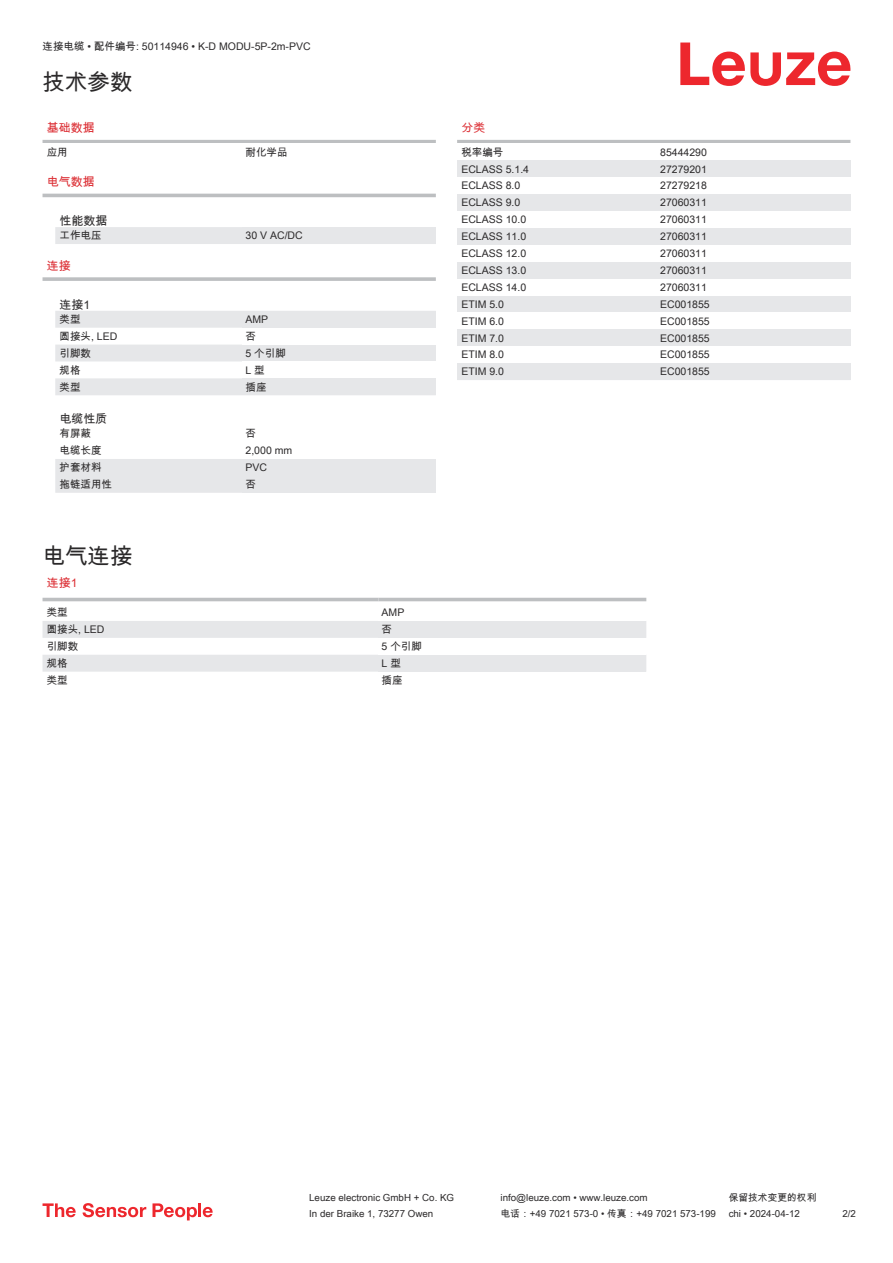
<style>
.page{position:relative;width:893px;height:1263px;background:#fff}
.page>*{position:absolute;margin:0;border:0;box-sizing:border-box;transform-origin:0 0}
.t1{font:22.5px "Arial Unicode MS";color:#2b292a}
.t2{font:12px "Arial Unicode MS";color:#db2a30}
.t3{font:12px "Arial Unicode MS";color:#2b292a}
.t4{font:10.5px "Arial Unicode MS";color:#2b292a}
.t5{font:9.75px "Arial Unicode MS";color:#2b292a}
</style>
<div class="page">
<svg style="left:680px;top:43px;width:170px;height:43px"></svg>
<svg style="left:55px;top:227px;width:187px;height:266px"></svg>
<hr style="left:43px;top:140px;width:393px;height:3px;background:#bdbfc1">
<hr style="left:43px;top:194px;width:393px;height:3px;background:#bdbfc1">
<div style="left:242px;top:227px;width:194px;height:17px;background:#e6e7e9"></div>
<div style="left:43px;top:261px;width:393px;height:18px;background:#fff"></div>
<svg style="left:43px;top:277px;width:393px;height:4px;background:#c3c5c7"></svg>
<div style="left:242px;top:311px;width:194px;height:17px;background:#e6e7e9"></div>
<div style="left:242px;top:345px;width:194px;height:16px;background:#e6e7e9"></div>
<div style="left:242px;top:378px;width:194px;height:17px;background:#e6e7e9"></div>
<div style="left:242px;top:459px;width:194px;height:17px;background:#e6e7e9"></div>
<div style="left:242px;top:476px;width:194px;height:17px;background:#e6e7e9"></div>
<svg style="left:43px;top:597px;width:603px;height:5px"></svg>
<svg style="left:43px;top:621px;width:335px;height:51px"></svg>
<hr style="left:43px;top:598px;width:335px;height:3px;background:#bdbfc1">
<hr style="left:378px;top:598px;width:268px;height:3px;background:#bdbfc1">
<div style="left:378px;top:621px;width:268px;height:17px;background:#e6e7e9"></div>
<div style="left:378px;top:655px;width:268px;height:17px;background:#e6e7e9"></div>
<hr style="left:457px;top:140px;width:393px;height:3px;background:#bdbfc1">
<div style="left:457px;top:160px;width:200px;height:17px;background:#e6e7e9"></div>
<div style="left:657px;top:160px;width:193px;height:17px;background:#e6e7e9"></div>
<div style="left:457px;top:194px;width:200px;height:17px;background:#e6e7e9"></div>
<div style="left:657px;top:194px;width:193px;height:17px;background:#e6e7e9"></div>
<div style="left:457px;top:228px;width:200px;height:17px;background:#e6e7e9"></div>
<div style="left:657px;top:228px;width:193px;height:17px;background:#e6e7e9"></div>
<div style="left:457px;top:262px;width:200px;height:17px;background:#e6e7e9"></div>
<div style="left:657px;top:262px;width:193px;height:17px;background:#e6e7e9"></div>
<div style="left:457px;top:296px;width:200px;height:16px;background:#e6e7e9"></div>
<div style="left:657px;top:296px;width:193px;height:16px;background:#e6e7e9"></div>
<div style="left:457px;top:329px;width:200px;height:17px;background:#e6e7e9"></div>
<div style="left:657px;top:329px;width:193px;height:17px;background:#e6e7e9"></div>
<div style="left:457px;top:363px;width:200px;height:17px;background:#e6e7e9"></div>
<div style="left:657px;top:363px;width:193px;height:17px;background:#e6e7e9"></div>
<svg style="left:43px;top:1203px;width:33px;height:14px"></svg>
<svg style="left:83px;top:1203px;width:63px;height:14px"></svg>
<svg style="left:153px;top:1203px;width:44px;height:17px"></svg>
<hr style="left:198px;top:1203px;width:3px;height:14px;background:#ed272d">
<svg style="left:203px;top:1207px;width:10px;height:10px"></svg>
<p class="t4" style="left:43px;top:39px;width:270px">连接电缆 • 配件编号: 50114946 • K-D MODU-5P-2m-PVC</p>
<h1 class="t1" style="left:43px;top:66px;width:91px">技术参数</h1>
<p class="t2" style="left:47px;top:119px;width:49px">基础数据</p>
<p class="t4" style="left:47px;top:144px;width:22px">应用</p>
<p class="t4" style="left:246px;top:144px;width:43px">耐化学品</p>
<p class="t2" style="left:47px;top:173px;width:49px">电气数据</p>
<p class="t3" style="left:60px;top:212px;width:49px">性能数据</p>
<p class="t4" style="left:60px;top:228px;width:43px">工作电压</p>
<p class="t4" style="left:246px;top:228px;width:59px">30 V AC/DC</p>
<p class="t2" style="left:47px;top:257px;width:25px">连接</p>
<p class="t3" style="left:60px;top:296px;width:32px">连接1</p>
<p class="t4" style="left:60px;top:312px;width:22px">类型</p>
<p class="t4" style="left:246px;top:312px;width:24px">AMP</p>
<p class="t4" style="left:60px;top:329px;width:59px">圆接头, LED</p>
<p class="t4" style="left:246px;top:329px;width:12px">否</p>
<p class="t4" style="left:60px;top:345px;width:33px">引脚数</p>
<p class="t4" style="left:246px;top:345px;width:42px">5 个引脚</p>
<p class="t4" style="left:60px;top:362px;width:22px">规格</p>
<p class="t4" style="left:246px;top:362px;width:21px">L 型</p>
<p class="t4" style="left:60px;top:379px;width:22px">类型</p>
<p class="t4" style="left:246px;top:379px;width:22px">插座</p>
<p class="t3" style="left:60px;top:410px;width:49px">电缆性质</p>
<p class="t4" style="left:60px;top:426px;width:33px">有屏蔽</p>
<p class="t4" style="left:246px;top:426px;width:12px">否</p>
<p class="t4" style="left:60px;top:443px;width:43px">电缆长度</p>
<p class="t4" style="left:246px;top:443px;width:48px">2,000 mm</p>
<p class="t4" style="left:60px;top:460px;width:43px">护套材料</p>
<p class="t4" style="left:246px;top:460px;width:23px">PVC</p>
<p class="t4" style="left:60px;top:477px;width:54px">拖链适用性</p>
<p class="t4" style="left:246px;top:477px;width:12px">否</p>
<h1 class="t1" style="left:43px;top:539px;width:91px">电气连接</h1>
<p class="t2" style="left:47px;top:574px;width:32px">连接1</p>
<p class="t4" style="left:47px;top:605px;width:22px">类型</p>
<p class="t4" style="left:382px;top:605px;width:24px">AMP</p>
<p class="t4" style="left:47px;top:622px;width:59px">圆接头, LED</p>
<p class="t4" style="left:382px;top:622px;width:12px">否</p>
<p class="t4" style="left:47px;top:639px;width:33px">引脚数</p>
<p class="t4" style="left:382px;top:639px;width:42px">5 个引脚</p>
<p class="t4" style="left:47px;top:656px;width:22px">规格</p>
<p class="t4" style="left:382px;top:656px;width:21px">L 型</p>
<p class="t4" style="left:47px;top:672px;width:22px">类型</p>
<p class="t4" style="left:382px;top:672px;width:22px">插座</p>
<p class="t2" style="left:461px;top:119px;width:25px">分类</p>
<p class="t4" style="left:461px;top:144px;width:43px">税率编号</p>
<p class="t4" style="left:660px;top:144px;width:48px">85444290</p>
<p class="t4" style="left:461px;top:161px;width:69px">ECLASS 5.1.4</p>
<p class="t4" style="left:660px;top:161px;width:48px">27279201</p>
<p class="t4" style="left:461px;top:178px;width:60px">ECLASS 8.0</p>
<p class="t4" style="left:660px;top:178px;width:48px">27279218</p>
<p class="t4" style="left:461px;top:195px;width:60px">ECLASS 9.0</p>
<p class="t4" style="left:660px;top:195px;width:48px">27060311</p>
<p class="t4" style="left:461px;top:212px;width:66px">ECLASS 10.0</p>
<p class="t4" style="left:660px;top:212px;width:48px">27060311</p>
<p class="t4" style="left:461px;top:229px;width:66px">ECLASS 11.0</p>
<p class="t4" style="left:660px;top:229px;width:48px">27060311</p>
<p class="t4" style="left:461px;top:246px;width:66px">ECLASS 12.0</p>
<p class="t4" style="left:660px;top:246px;width:48px">27060311</p>
<p class="t4" style="left:461px;top:263px;width:66px">ECLASS 13.0</p>
<p class="t4" style="left:660px;top:263px;width:48px">27060311</p>
<p class="t4" style="left:461px;top:280px;width:66px">ECLASS 14.0</p>
<p class="t4" style="left:660px;top:280px;width:48px">27060311</p>
<p class="t4" style="left:461px;top:296px;width:44px">ETIM 5.0</p>
<p class="t4" style="left:660px;top:296px;width:51px">EC001855</p>
<p class="t4" style="left:461px;top:313px;width:44px">ETIM 6.0</p>
<p class="t4" style="left:660px;top:313px;width:51px">EC001855</p>
<p class="t4" style="left:461px;top:330px;width:44px">ETIM 7.0</p>
<p class="t4" style="left:660px;top:330px;width:51px">EC001855</p>
<p class="t4" style="left:461px;top:347px;width:44px">ETIM 8.0</p>
<p class="t4" style="left:660px;top:347px;width:51px">EC001855</p>
<p class="t4" style="left:461px;top:364px;width:44px">ETIM 9.0</p>
<p class="t4" style="left:660px;top:364px;width:51px">EC001855</p>
<p class="t5" style="left:309px;top:1191px;width:146px">Leuze electronic GmbH + Co. KG</p>
<p class="t5" style="left:501px;top:1191px;width:149px">info@leuze.com • www.leuze.com</p>
<p class="t5" style="left:729px;top:1191px;width:89px">保留技术变更的权利</p>
<p class="t5" style="left:309px;top:1206px;width:126px">In der Braike 1, 73277 Owen</p>
<p class="t5" style="left:501px;top:1206px;width:217px">电话：+49 7021 573-0 • 传真：+49 7021 573-199</p>
<p class="t5" style="left:729px;top:1206px;width:73px">chi • 2024-04-12</p>
<p class="t5" style="left:842px;top:1206px;width:15px">2/2</p>
</div>
